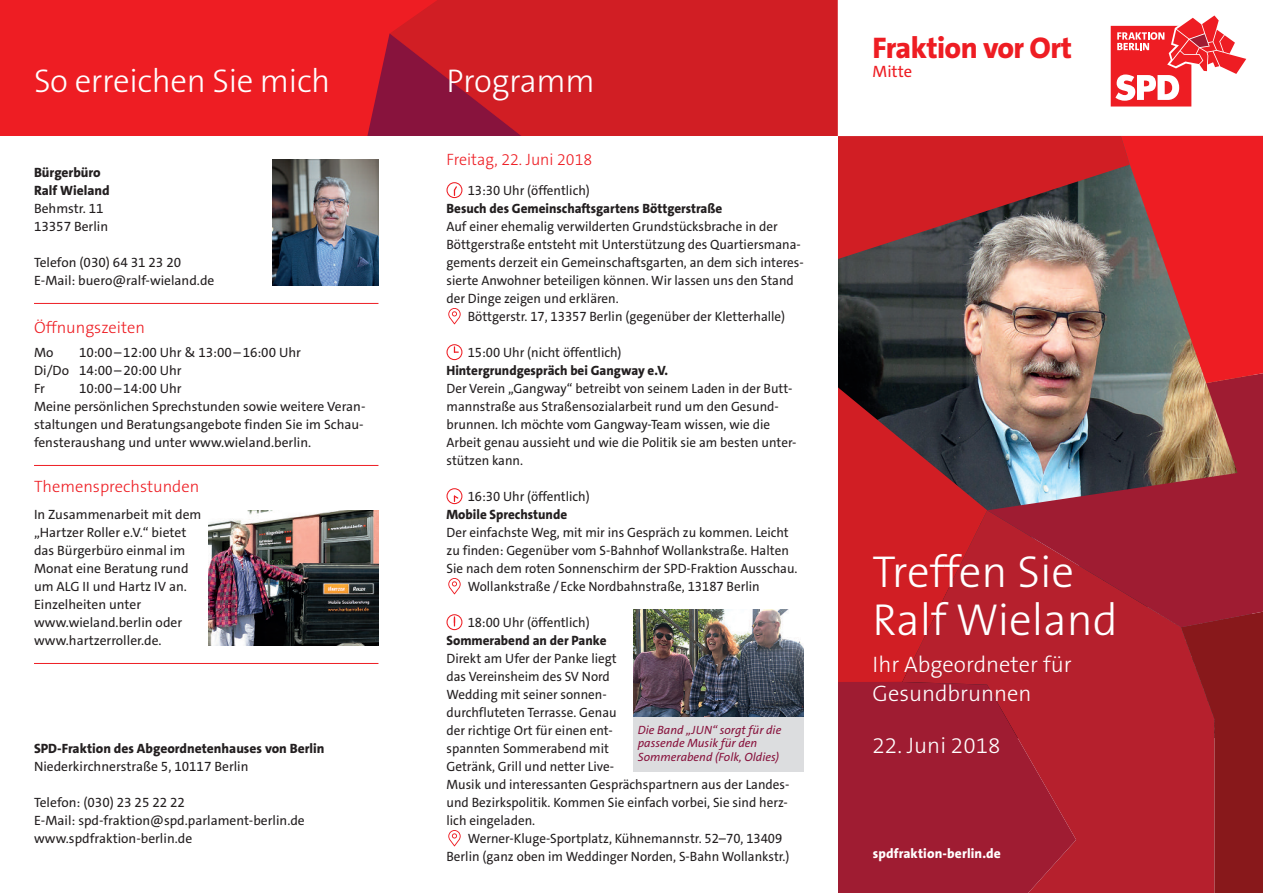
<style>
.page{position:relative;width:1263px;height:893px;background:#fff}
.page>*{position:absolute;margin:0;border:0;box-sizing:border-box;transform-origin:0 0}
.t1{font:300 45px/48px "The Sans B3";color:#fff}
.t2{font:300 33px "The Sans B3";letter-spacing:-.01em;color:#fff}
.t3{font:800 30px "SPD The Sans";letter-spacing:-.02em;color:#ee1d23}
.t4{font:300 22.5px/28.5px "The Sans B3";color:#fff}
.t5{font:300 16.5px "The Sans B3";color:#ee1d23}
.t6{font:16.5px "SPD The Sans";color:#ee1d23}
.t7{font:13.5px/18px "SPD The Sans";color:#231f20}
.t8{font:800 13.5px/18px "SPD The Sans";color:#231f20}
.t9{font:800 13.5px "SPD The Sans";letter-spacing:.01em;color:#fff}
.t10{font:italic 12px/13.5px "SPD The Sans";color:#88133d}
</style>
<div class="page">
<div style="left:0;top:0;width:838px;height:893px;background:#ee1d23"></div>
<div style="left:1076px;top:627px;width:105px;height:266px;background:#b6202d"></div>
<svg style="left:1181px;top:627px;width:82px;height:266px;background:#971b21"></svg>
<svg style="left:838px;top:295px;width:149px;height:307px;background:#81292e"></svg>
<svg style="left:391px;top:0;width:655px;height:295px;background:#b83034"></svg>
<svg style="left:367px;top:33px;width:359px;height:103px;background:#c21b29"></svg>
<img style="left:987px;top:361px;width:276px;height:266px">
<img style="left:1046px;top:136px;width:217px;height:247px">
<svg style="left:838px;top:602px;width:238px;height:291px;background:#aa1d2f"></svg>
<div style="left:838px;top:0;width:425px;height:136px;background:#fff"></div>
<div style="left:0;top:136px;width:838px;height:757px;background:#fff"></div>
<svg style="left:448px;top:182px;width:14px;height:16px"></svg>
<div style="left:446px;top:182px;width:16px;height:16px;border:1px solid #ee1d23;border-radius:50%"></div>
<svg style="left:453px;top:186px;width:4px;height:10px"></svg>
<svg style="left:448px;top:308px;width:13px;height:16px"></svg>
<svg style="left:448px;top:344px;width:14px;height:16px"></svg>
<div style="left:446px;top:344px;width:16px;height:16px;border:1px solid #ee1d23;border-radius:50%"></div>
<svg style="left:454px;top:346px;width:5px;height:7px"></svg>
<svg style="left:448px;top:488px;width:14px;height:16px"></svg>
<div style="left:446px;top:488px;width:16px;height:16px;border:1px solid #ee1d23;border-radius:50%"></div>
<svg style="left:453px;top:495px;width:6px;height:7px"></svg>
<svg style="left:448px;top:578px;width:13px;height:16px"></svg>
<svg style="left:448px;top:614px;width:14px;height:16px"></svg>
<div style="left:446px;top:614px;width:16px;height:16px;border:1px solid #ee1d23;border-radius:50%"></div>
<svg style="left:448px;top:830px;width:13px;height:16px"></svg>
<svg style="left:1111px;top:15px;width:135px;height:92px"></svg>
<hr style="left:34px;top:303px;width:344px;height:1px;background:#ee1d23">
<hr style="left:34px;top:465px;width:344px;height:1px;background:#ee1d23">
<hr style="left:34px;top:663px;width:344px;height:1px;background:#ee1d23">
<img style="left:208px;top:511px;width:170px;height:134px">
<img style="left:634px;top:609px;width:170px;height:108px">
<img style="left:273px;top:159px;width:105px;height:126px">
<div style="left:634px;top:717px;width:170px;height:54px;background:#dcdddf"></div>
<h2 class="t2" style="left:34px;top:64px;width:298px">So erreichen Sie mich</h2>
<h2 class="t2" style="left:446px;top:64px;width:150px">Programm</h2>
<p class="t8" style="left:34px;top:164px;width:77px">Bürgerbüro<br>Ralf Wieland</p>
<p class="t7" style="left:34px;top:200px;width:76px">Behmstr. 11<br>13357 Berlin</p>
<p class="t7" style="left:34px;top:254px;width:182px">Telefon (030) 64 31 23 20<br>E-Mail: buero@ralf-wieland.de</p>
<p class="t5" style="left:34px;top:319px;width:112px">Öffnungszeiten</p>
<p class="t7" style="left:34px;top:344px;width:21px">Mo</p>
<p class="t7" style="left:34px;top:344px;width:268px;text-indent:45px">10:00–12:00 Uhr &amp; 13:00–16:00 Uhr<br>Di/Do 14:00–20:00 Uhr<br>Fr</p>
<p class="t7" style="left:34px;top:380px;width:333px;text-indent:45px">10:00–14:00 Uhr<br>Meine persönlichen Sprechstunden sowie weitere Veran&shy;staltungen und Beratungsangebote finden Sie im Schau&shy;fensteraushang und unter www.wieland.berlin.</p>
<p class="t5" style="left:34px;top:478px;width:167px">Themensprechstunden</p>
<p class="t7" style="left:34px;top:506px;width:169px">In Zusammenarbeit mit dem „Hartzer Roller e.V.“ bietet das Bürgerbüro einmal im<br>Monat eine Beratung rund um ALG II und Hartz IV an.<br>Einzelheiten unter www.wieland.berlin oder www.hartzerroller.de.</p>
<p class="t8" style="left:34px;top:740px;width:292px">SPD-Fraktion des Abgeordnetenhauses von Berlin</p>
<p class="t7" style="left:34px;top:758px;width:216px">Niederkirchnerstraße 5, 10117 Berlin</p>
<p class="t7" style="left:34px;top:794px;width:272px">Telefon: (030) 23 25 22 22<br>E-Mail: spd-fraktion@spd.parlament-berlin.de www.spdfraktion-berlin.de</p>
<p class="t5" style="left:446px;top:151px;width:147px">Freitag, 22. Juni 2018</p>
<p class="t7" style="left:468px;top:182px;width:124px">13:30 Uhr (öffentlich)</p>
<p class="t8" style="left:446px;top:200px;width:277px">Besuch des Gemeinschaftsgartens Böttgerstraße</p>
<p class="t7" style="left:446px;top:218px;width:359px">Auf einer ehemalig verwilderten Grundstücksbrache in der Böttgerstraße entsteht mit Unterstützung des Quartiersmana&shy;gements derzeit ein Gemeinschaftsgarten, an dem sich interes&shy;sierte Anwohner beteiligen können. Wir lassen uns den Stand der Dinge zeigen und erklären.</p>
<p class="t7" style="left:468px;top:308px;width:319px">Böttgerstr. 17, 13357 Berlin (gegenüber der Kletterhalle)</p>
<p class="t7" style="left:468px;top:344px;width:155px">15:00 Uhr (nicht öffentlich)</p>
<p class="t8" style="left:446px;top:362px;width:223px">Hintergrundgespräch bei Gangway e.V.</p>
<p class="t7" style="left:446px;top:380px;width:352px">Der Verein „Gangway“ betreibt von seinem Laden in der Butt&shy;mannstraße aus Straßensozialarbeit rund um den Gesund&shy;brunnen. Ich möchte vom Gangway-Team wissen, wie die Arbeit genau aussieht und wie die Politik sie am besten unter&shy;stützen kann.</p>
<p class="t7" style="left:468px;top:488px;width:123px">16:30 Uhr (öffentlich)</p>
<p class="t8" style="left:446px;top:506px;width:122px">Mobile Sprechstunde</p>
<p class="t7" style="left:446px;top:524px;width:344px">Der einfachste Weg, mit mir ins Gespräch zu kommen. Leicht</p>
<p class="t7" style="left:446px;top:542px;width:344px">zu finden: Gegenüber vom S-Bahnhof Wollankstraße. Halten</p>
<p class="t7" style="left:446px;top:560px;width:353px">Sie nach dem roten Sonnenschirm der SPD-Fraktion Ausschau.</p>
<p class="t7" style="left:468px;top:578px;width:293px">Wollankstraße /Ecke Nordbahnstraße, 13187 Berlin</p>
<p class="t7" style="left:468px;top:614px;width:123px">18:00 Uhr (öffentlich)</p>
<p class="t8" style="left:446px;top:632px;width:161px">Sommerabend an der Panke</p>
<p class="t7" style="left:446px;top:650px;width:344px">Direkt am Ufer der Panke liegt<br>das Vereinsheim des SV Nord<br>Wedding mit seiner sonnen-<br>durchfluteten Terrasse. Genau<br>der richtige Ort für einen ent-<br>spannten Sommerabend mit<br>Getränk, Grill und netter Live-<br>Musik und interessanten Gesprächspartnern aus der Landes&shy;und Bezirkspolitik. Kommen Sie einfach vorbei, Sie sind herz&shy;lich eingeladen.</p>
<p class="t7" style="left:446px;top:830px;width:345px;text-indent:21px">Werner-Kluge-Sportplatz, Kühnemannstr. 52–70, 13409<br>Berlin (ganz oben im Weddinger Norden, S-Bahn Wollankstr.)</p>
<p class="t10" style="left:638px;top:723px;width:145px">Die Band „JUN“ sorgt für die passende Musik für den<br>Sommerabend (Folk, Oldies)</p>
<h3 class="t3" style="left:872px;top:28px;width:201px">Fraktion vor Ort</h3>
<p class="t6" style="left:872px;top:61px;width:41px">Mitte</p>
<h1 class="t1" style="left:872px;top:550px;width:247px">Treffen Sie<br>Ralf Wieland</h1>
<h3 class="t4" style="left:872px;top:651px;width:201px">Ihr Abgeordneter für<br>Gesundbrunnen</h3>
<h3 class="t4" style="left:873px;top:732px;width:129px">22. Juni 2018</h3>
<p class="t9" style="left:873px;top:844px;width:130px">spdfraktion-berlin.de</p>
</div>
